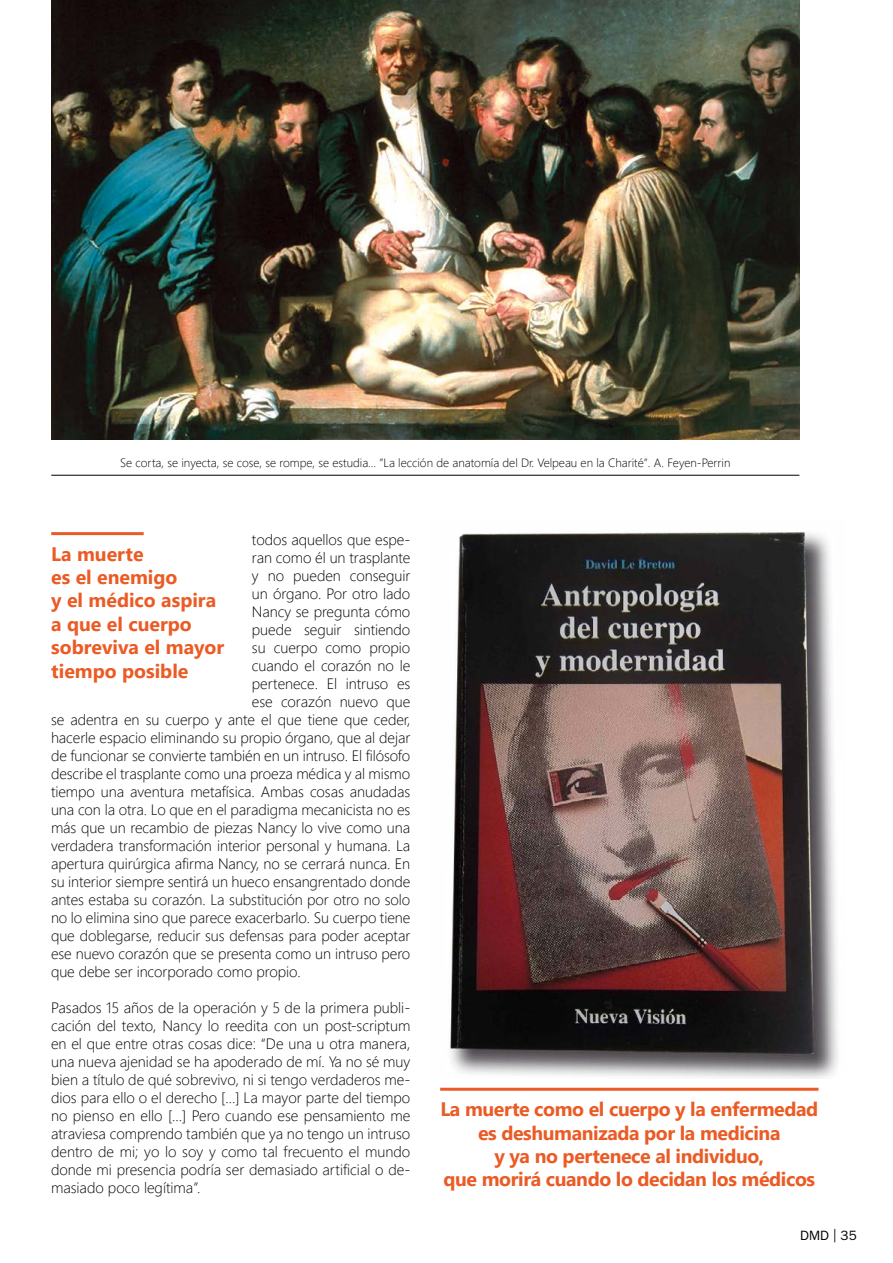
<style>
.page{position:relative;width:893px;height:1263px;background:#fff}
.page>*{position:absolute;margin:0;border:0;box-sizing:border-box;transform-origin:0 0}
.t1{font:700 19.5px/23.4px "Segoe UI";letter-spacing:-.02em;color:#eb5b25;text-align:center}
.t2{font:700 19.5px/23.4px "Segoe UI";color:#eb5b25}
.t3{font:300 15px/18px "Segoe UI";letter-spacing:-.005em;color:#000;text-align:justify}
.t4{font:13.5px "ITC Franklin Gothic Std";color:#000}
.t5{font:300 12px "Segoe UI";color:#000}
</style>
<div class="page">
<hr style="left:51px;top:532px;width:93px;height:3px;background:#eb5b25">
<hr style="left:51px;top:475px;width:748px;height:1px;background:#000">
<img style="left:51px;top:0;width:748px;height:439px">
<img style="left:450px;top:532px;width:388px;height:546px">
<hr style="left:440px;top:1088px;width:378px;height:3px;background:#eb5b25">
<p class="t5" style="left:120px;top:454px;width:612px">Se corta, se inyecta, se cose, se rompe, se estudia... ʺLa lección de anatomía del Dr. Velpeau en la Charitéʺ. A. Feyen-Perrin</p>
<p class="t3" style="left:252px;top:529px;width:160px">todos aquellos que espe-</p>
<p class="t3" style="left:252px;top:547px;width:160px">ran como él un trasplante</p>
<p class="t3" style="left:252px;top:565px;width:160px">y no pueden conseguir</p>
<p class="t3" style="left:252px;top:583px;width:160px">un órgano. Por otro lado</p>
<p class="t3" style="left:252px;top:601px;width:160px">Nancy se pregunta cómo</p>
<p class="t3" style="left:252px;top:619px;width:160px">puede seguir sintiendo</p>
<p class="t3" style="left:252px;top:637px;width:160px">su cuerpo como propio</p>
<p class="t3" style="left:252px;top:655px;width:160px">cuando el corazón no le</p>
<p class="t3" style="left:252px;top:673px;width:160px">pertenece. El intruso es</p>
<p class="t3" style="left:252px;top:691px;width:160px">ese corazón nuevo que</p>
<p class="t3" style="left:51px;top:709px;width:361px">se adentra en su cuerpo y ante el que tiene que ceder,</p>
<p class="t3" style="left:51px;top:727px;width:361px">hacerle espacio eliminando su propio órgano, que al dejar</p>
<p class="t3" style="left:51px;top:745px;width:361px">de funcionar se convierte también en un intruso. El filósofo</p>
<p class="t3" style="left:51px;top:763px;width:361px">describe el trasplante como una proeza médica y al mismo</p>
<p class="t3" style="left:51px;top:781px;width:361px">tiempo una aventura metafísica. Ambas cosas anudadas</p>
<p class="t3" style="left:51px;top:799px;width:361px">una con la otra. Lo que en el paradigma mecanicista no es</p>
<p class="t3" style="left:51px;top:817px;width:361px">más que un recambio de piezas Nancy lo vive como una</p>
<p class="t3" style="left:51px;top:835px;width:361px">verdadera transformación interior personal y humana. La</p>
<p class="t3" style="left:51px;top:853px;width:361px">apertura quirúrgica afirma Nancy, no se cerrará nunca. En</p>
<p class="t3" style="left:51px;top:871px;width:361px">su interior siempre sentirá un hueco ensangrentado donde</p>
<p class="t3" style="left:51px;top:889px;width:361px">antes estaba su corazón. La substitución por otro no solo</p>
<p class="t3" style="left:51px;top:907px;width:361px">no lo elimina sino que parece exacerbarlo. Su cuerpo tiene</p>
<p class="t3" style="left:51px;top:925px;width:361px">que doblegarse, reducir sus defensas para poder aceptar</p>
<p class="t3" style="left:51px;top:943px;width:361px">ese nuevo corazón que se presenta como un intruso pero</p>
<p class="t3" style="left:51px;top:961px;width:251px">que debe ser incorporado como propio.</p>
<p class="t3" style="left:51px;top:997px;width:361px">Pasados 15 años de la operación y 5 de la primera publi&shy;cación del texto, Nancy lo reedita con un post-scriptum en el que entre otras cosas dice: “De una u otra manera, una nueva ajenidad se ha apoderado de mí. Ya no sé muy bien a título de qué sobrevivo, ni si tengo verdaderos me&shy;dios para ello o el derecho […] La mayor parte del tiempo no pienso en ello […] Pero cuando ese pensamiento me atraviesa comprendo también que ya no tengo un intruso dentro de mi; yo lo soy y como tal frecuento el mundo donde mi presencia podría ser demasiado artificial o de&shy;masiado poco legítima”.</p>
<h1 class="t2" style="left:51px;top:541px;width:174px">La muerte<br>es el enemigo<br>y el médico aspira a que el cuerpo sobreviva el mayor tiempo posible</h1>
<h1 class="t1" style="left:440px;top:1096px;width:379px">La muerte como el cuerpo y la enfermedad es deshumanizada por la medicina<br>y ya no pertenece al individuo,<br>que morirá cuando lo decidan los médicos</h1>
<p class="t4" style="left:800px;top:1228px;width:58px">DMD | 35</p>
</div>
